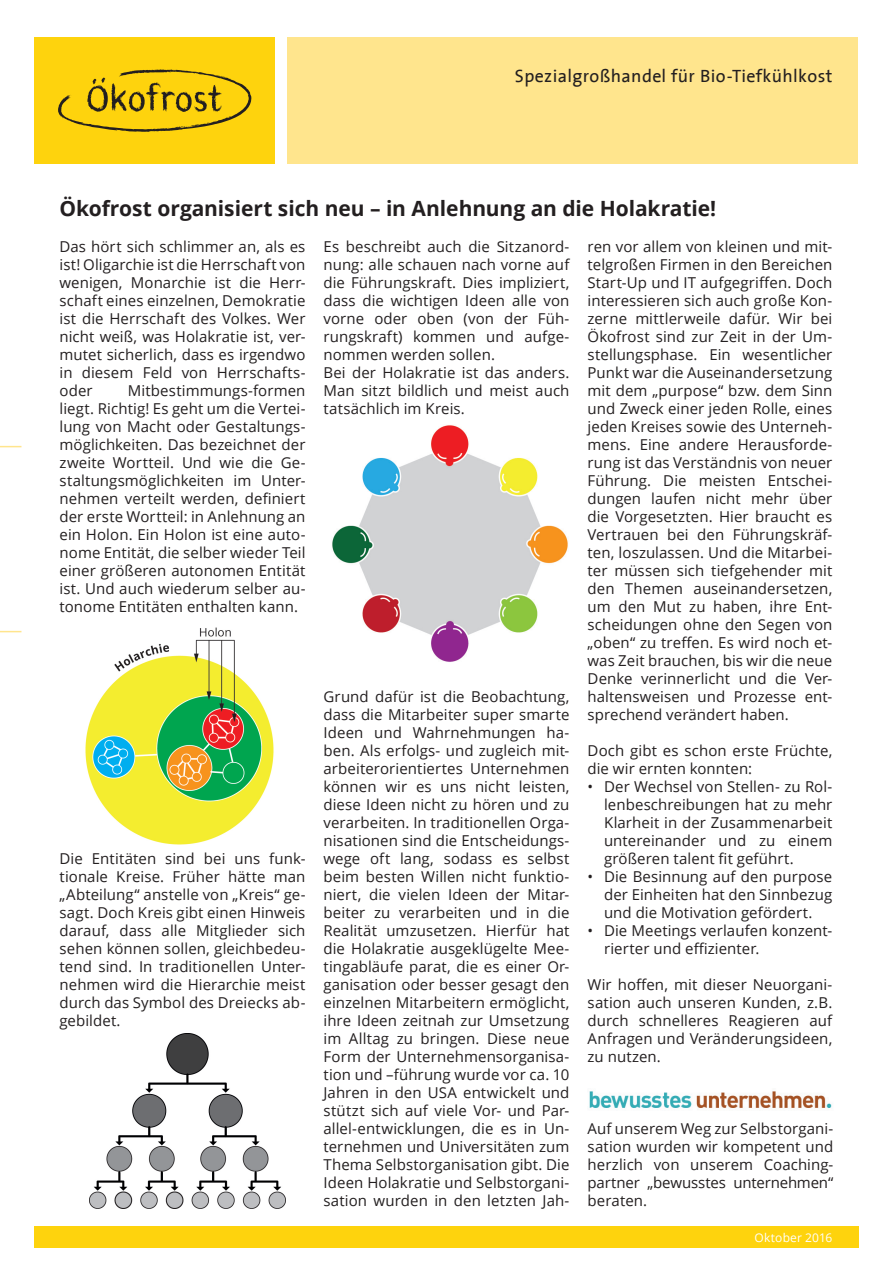
<style>
.page{position:relative;width:893px;height:1263px;background:#fff}
.page>*{position:absolute;margin:0;border:0;box-sizing:border-box;transform-origin:0 0}
.t1{font:700 21px "Open Sans";letter-spacing:-.005em;color:#231f20}
.t2{font:18px "The Sans";letter-spacing:.02em;color:#231f20}
.t3{font:15px/18px "Open Sans";letter-spacing:.005em;color:#231f20;text-align:justify}
.t4{font:12px "Open Sans";letter-spacing:.015em;color:#fff}
</style>
<div class="page">
<div style="left:34px;top:1226px;width:825px;height:22px;background:#fed30d"></div>
<div style="left:287px;top:37px;width:570px;height:127px;background:#ffe58d"></div>
<div style="left:34px;top:37px;width:241px;height:127px;background:#fed30d"></div>
<svg style="left:58px;top:69px;width:194px;height:63px"></svg>
<svg style="left:0;top:446px;width:21px;height:1px"></svg>
<svg style="left:0;top:631px;width:21px;height:1px"></svg>
<img style="left:589px;top:1091px;width:243px;height:17px">
<img style="left:90px;top:1033px;width:195px;height:176px">
<img style="left:85px;top:627px;width:189px;height:218px">
<img style="left:332px;top:425px;width:236px;height:237px">
<p class="t2" style="left:515px;top:61px;width:319px">Spezialgroßhandel für Bio-Tiefkühlkost</p>
<h1 class="t1" style="left:60px;top:194px;width:658px">Ökofrost organisiert sich neu – in Anlehnung an die Holakratie!</h1>
<p class="t3" style="left:60px;top:237px;width:247px">Das hört sich schlimmer an, als es ist! Oligarchie ist die Herrschaft von wenigen, Monarchie ist die Herr&shy;schaft eines einzelnen, Demokratie ist die Herrschaft des Volkes. Wer nicht weiß, was Holakratie ist, ver&shy;mutet sicherlich, dass es irgendwo in diesem Feld von Herrschafts&shy;oder</p>
<p class="t3" style="left:323px;top:237px;width:247px;text-align:left">Es beschreibt auch die Sitzanord&shy;nung: alle schauen nach vorne auf die Führungskraft. Dies impliziert, dass die wichtigen Ideen alle von vorne oder oben (von der Füh&shy;rungskraft) kommen und aufge&shy;nommen werden sollen.<br>Bei der Holakratie ist das anders.<br>Man sitzt bildlich und meist auch tatsächlich im Kreis.</p>
<p class="t3" style="left:588px;top:237px;width:246px">ren vor allem von kleinen und mit&shy;telgroßen Firmen in den Bereichen Start-Up und IT aufgegriffen. Doch interessieren sich auch große Kon&shy;zerne mittlerweile dafür. Wir bei Ökofrost sind zur Zeit in der Um&shy;stellungsphase. Ein wesentlicher Punkt war die Auseinandersetzung mit dem „purpose“ bzw. dem Sinn und Zweck einer jeden Rolle, eines jeden Kreises sowie des Unterneh&shy;mens. Eine andere Herausforde&shy;rung ist das Verständnis von neuer Führung. Die meisten Entschei&shy;dungen laufen nicht mehr über die Vorgesetzten. Hier braucht es Vertrauen bei den Führungskräf&shy;ten, loszulassen. Und die Mitarbei&shy;ter müssen sich tiefgehender mit den Themen auseinandersetzen, um den Mut zu haben, ihre Ent&shy;scheidungen ohne den Segen von „oben“ zu treffen. Es wird noch et&shy;was Zeit brauchen, bis wir die neue Denke verinnerlicht und die Ver&shy;haltensweisen und Prozesse ent&shy;sprechend verändert haben.</p>
<p class="t3" style="left:588px;top:741px;width:246px">Doch gibt es schon erste Früchte, die wir ernten konnten:</p>
<p class="t3" style="left:604px;top:777px;width:230px;text-indent:-16px">• Der Wechsel von Stellen- zu Rol&shy;lenbeschreibungen hat zu mehr Klarheit in der Zusammenarbeit untereinander und zu einem größeren talent fit geführt.</p>
<p class="t3" style="left:604px;top:867px;width:230px;text-indent:-16px">• Die Besinnung auf den purpose der Einheiten hat den Sinnbezug und die Motivation gefördert.</p>
<p class="t3" style="left:604px;top:921px;width:230px;text-indent:-16px">• Die Meetings verlaufen konzent&shy;rierter und effizienter.</p>
<p class="t3" style="left:588px;top:975px;width:246px">Wir hoffen, mit dieser Neuorgani&shy;sation auch unseren Kunden, z.B. durch schnelleres Reagieren auf Anfragen und Veränderungsideen, zu nutzen.</p>
<p class="t3" style="left:60px;top:381px;width:247px;text-indent:68px">Mitbestimmungs-formen liegt. Richtig! Es geht um die Vertei&shy;lung von Macht oder Gestaltungs&shy;möglichkeiten. Das bezeichnet der zweite Wortteil. Und wie die Ge&shy;staltungsmöglichkeiten im Unter&shy;nehmen verteilt werden, definiert der erste Wortteil: in Anlehnung an ein Holon. Ein Holon ist eine auto&shy;nome Entität, die selber wieder Teil einer größeren autonomen Entität ist. Und auch wiederum selber au&shy;tonome Entitäten enthalten kann.</p>
<p class="t3" style="left:323px;top:687px;width:247px">Grund dafür ist die Beobachtung, dass die Mitarbeiter super smarte Ideen und Wahrnehmungen ha&shy;ben. Als erfolgs- und zugleich mit&shy;arbeiterorientiertes Unternehmen können wir es uns nicht leisten, diese Ideen nicht zu hören und zu verarbeiten. In traditionellen Orga&shy;nisationen sind die Entscheidungs&shy;wege oft lang, sodass es selbst beim besten Willen nicht funktio&shy;niert, die vielen Ideen der Mitar&shy;beiter zu verarbeiten und in die Realität umzusetzen. Hierfür hat die Holakratie ausgeklügelte Mee&shy;tingabläufe parat, die es einer Or&shy;ganisation oder besser gesagt den einzelnen Mitarbeitern ermöglicht, ihre Ideen zeitnah zur Umsetzung im Alltag zu bringen. Diese neue Form der Unternehmensorganisa&shy;tion und –führung wurde vor ca. 10<br>Jahren in den USA entwickelt und stützt sich auf viele Vor- und Par&shy;allel-entwicklungen, die es in Un&shy;ternehmen und Universitäten zum Thema Selbstorganisation gibt. Die Ideen Holakratie und Selbstorgani&shy;sation wurden in den letzten Jah-</p>
<p class="t3" style="left:60px;top:849px;width:247px">Die Entitäten sind bei uns funk&shy;tionale Kreise. Früher hätte man „Abteilung“ anstelle von „Kreis“ ge&shy;sagt. Doch Kreis gibt einen Hinweis darauf, dass alle Mitglieder sich sehen können sollen, gleichbedeu&shy;tend sind. In traditionellen Unter&shy;nehmen wird die Hierarchie meist durch das Symbol des Dreiecks ab&shy;gebildet.</p>
<p class="t3" style="left:588px;top:1119px;width:247px">Auf unserem Weg zur Selbstorgani&shy;sation wurden wir kompetent und herzlich von unserem Coaching&shy;partner „bewusstes unternehmen“ beraten.</p>
<p class="t4" style="left:754px;top:1229px;width:79px">Oktober 2016</p>
</div>
